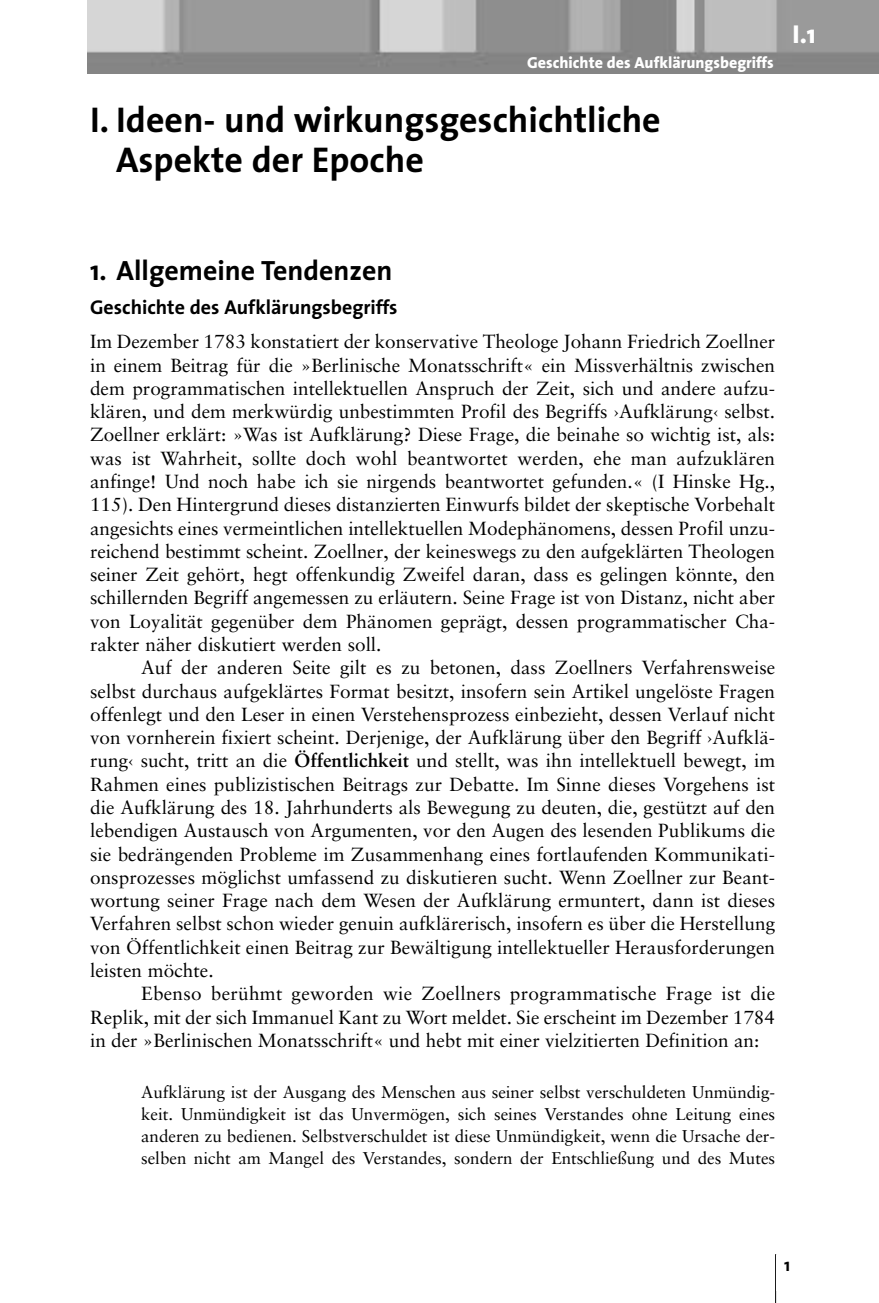
<style>
.page{position:relative;width:879px;height:1303px;background:#fff}
.page>*{position:absolute;margin:0;border:0;box-sizing:border-box;transform-origin:0 0}
.t1{font:700 36px/40px "The Sans";color:#000}
.t2{font:700 28px "The Sans";color:#000}
.t3{font:800 26px "The Sans";color:#fff}
.t4{font:700 20px "The Sans";color:#000}
.t5{font:19px/23.2px "Sabon";color:#000;text-align:justify}
.t6{font:700 18px "The Sans";color:#000}
.t7{font:17px/22px "Sabon";color:#000;text-align:justify}
.t8{font:800 16px "The Sans";color:#fff}
.s1{font-weight:700}
</style>
<div class="page">
<img style="left:88px;top:0;width:791px;height:74px">
<hr style="left:775px;top:1254px;width:1px;height:48px;background:#000">
<p class="t8" style="left:527px;top:56px;width:248px">Geschichte des Aufklärungsbegriffs</p>
<h1 class="t1" style="left:116px;top:103px;width:546px;text-indent:-26px">I. Ideen- und wirkungsgeschicht liche<br>Aspekte der Epoche</h1>
<h3 class="t3" style="left:792px;top:24px;width:25px">I.1</h3>
<h2 class="t2" style="left:90px;top:259px;width:304px">1. Allgemeine Tendenzen</h2>
<p class="t4" style="left:90px;top:300px;width:309px">Geschichte des Aufklärungsbegriffs</p>
<p class="t5" style="left:90px;top:332px;width:686px">Im Dezember 1783 konstatiert der konservative Theologe Johann Friedrich Zoellner in einem Beitrag für die »Berlinische Monatsschrift« ein Missverhältnis zwischen dem programmatischen intellektuellen Anspruch der Zeit, sich und andere aufzu&shy;klären, und dem merkwürdig unbestimmten Profil des Begriffs ›Aufklärung‹ selbst.<br>Zoellner erklärt: »Was ist Aufklärung? Diese Frage, die beinahe so wichtig ist, als: was ist Wahrheit, sollte doch wohl beantwortet werden, ehe man aufzuklären anfinge! Und noch habe ich sie nirgends beantwortet gefunden.« (I Hinske Hg., 115). Den Hintergrund dieses distanzierten Einwurfs bildet der skeptische Vorbehalt angesichts eines vermeintlichen intellektuellen Modephänomens, dessen Profil unzu&shy;reichend bestimmt scheint. Zoellner, der keineswegs zu den aufgeklärten Theologen seiner Zeit gehört, hegt offenkundig Zweifel daran, dass es gelingen könnte, den schillernden Begriff angemessen zu erläutern. Seine Frage ist von Distanz, nicht aber von Loyalität gegenüber dem Phänomen geprägt, dessen programmatischer Cha&shy;rakter näher diskutiert werden soll.</p>
<p class="t5" style="left:90px;top:657px;width:686px;text-indent:51px">Auf der anderen Seite gilt es zu betonen, dass Zoellners Verfahrensweise selbst durchaus aufgeklärtes Format besitzt, insofern sein Artikel ungelöste Fragen offenlegt und den Leser in einen Verstehensprozess einbezieht, dessen Verlauf nicht von vornherein fixiert scheint. Derjenige, der Aufklärung über den Begriff ›Aufklä&shy;rung‹ sucht, tritt an die <span class="s1">Öffentlichkeit</span> und stellt, was ihn intellektuell bewegt, im Rahmen eines publizistischen Beitrags zur Debatte. Im Sinne dieses Vorgehens ist die Aufklärung des 18. Jahrhunderts als Bewegung zu deuten, die, gestützt auf den lebendigen Austausch von Argumenten, vor den Augen des lesenden Publikums die sie bedrängenden Probleme im Zusammenhang eines fortlaufenden Kommunikati&shy;onsprozesses möglichst umfassend zu diskutieren sucht. Wenn Zoellner zur Beant&shy;wortung seiner Frage nach dem Wesen der Aufklärung ermuntert, dann ist dieses Verfahren selbst schon wieder genuin aufklärerisch, insofern es über die Herstellung von Öffentlichkeit einen Beitrag zur Bewältigung intellektueller Herausforderungen leisten möchte.</p>
<p class="t5" style="left:90px;top:983px;width:686px;text-indent:51px">Ebenso berühmt geworden wie Zoellners programmatische Frage ist die Replik, mit der sich Immanuel Kant zu Wort meldet. Sie erscheint im Dezember 1784 in der »Berlinischen Monatsschrift« und hebt mit einer vielzitierten Definition an:</p>
<p class="t7" style="left:141px;top:1082px;width:635px">Aufklärung ist der Ausgang des Menschen aus seiner selbst verschuldeten Unmündig&shy;keit. Unmündigkeit ist das Unvermögen, sich seines Verstandes ohne Leitung eines anderen zu bedienen. Selbstverschuldet ist diese Unmündigkeit, wenn die Ursache der&shy;selben nicht am Mangel des Verstandes, sondern der Entschließung und des Mutes</p>
<p class="t6" style="left:784px;top:1257px;width:8px">1</p>
</div>
